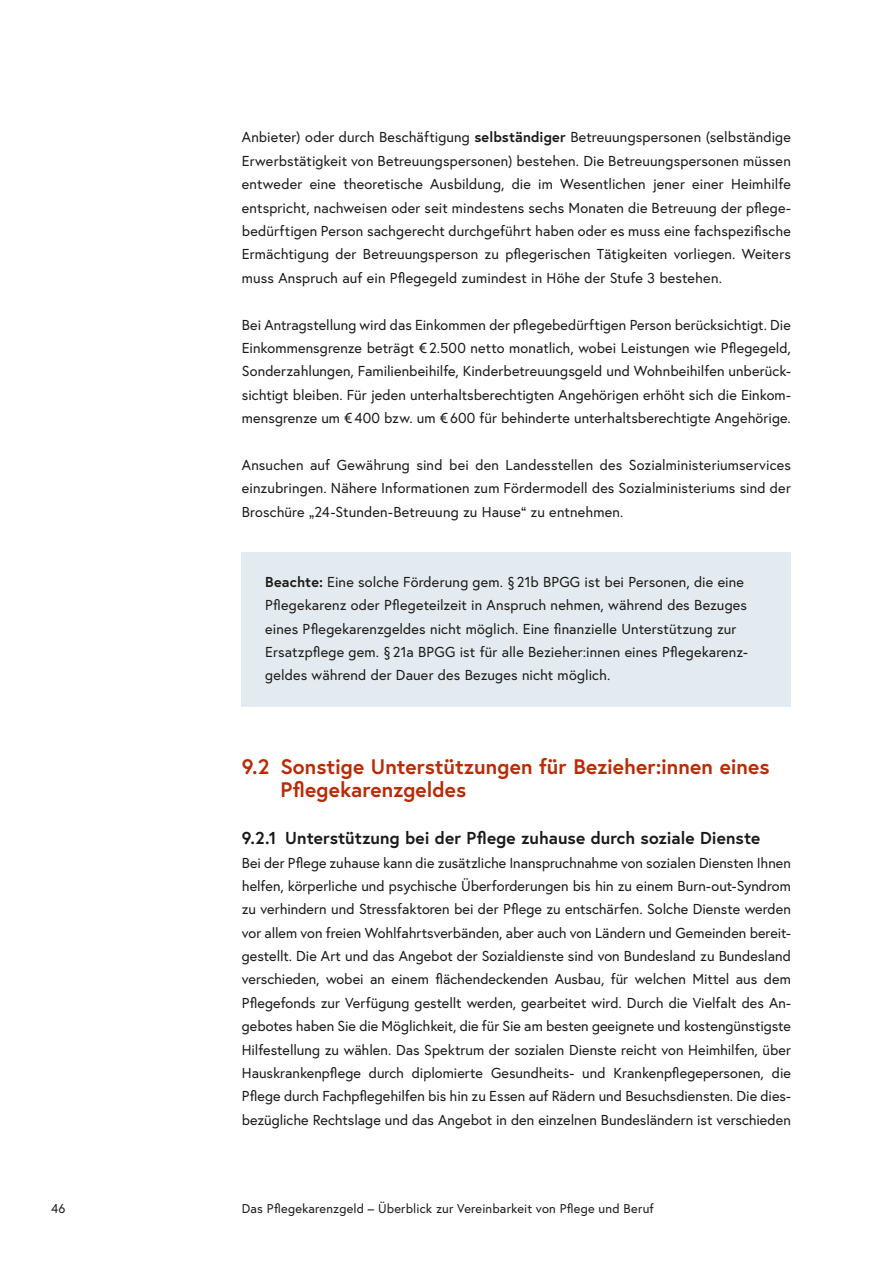
<style>
.page{position:relative;width:893px;height:1263px;background:#fff}
.page>*{position:absolute;margin:0;border:0;box-sizing:border-box;transform-origin:0 0}
.t1{font:700 21px/23.2px "Europa Austria";letter-spacing:.005em;color:#b92b06}
.t2{font:700 17.25px "Europa Austria";color:#1a1a18}
.p_Abstand_danach{font:14.4px/23.4px "Europa Austria";letter-spacing:.005em;color:#1a1a18;text-align:justify}
.Infobox_p_Infobox_ohne_h_h2_danach{font:14.4px/23.4px "Europa Austria";letter-spacing:.01em;color:#1a1a18}
.t3{font:12.75px "Europa Austria";letter-spacing:.015em;color:#1a1a18}
.s1{font-weight:700}
</style>
<div class="page">
<div style="left:242px;top:552px;width:549px;height:155px;background:#e4ebf0"></div>
<p class="p_Abstand_danach" style="left:242px;top:125px;width:551px">Anbieter) oder durch Beschäftigung <span class="s1">selbständiger</span> Betreuungspersonen (selbständige Erwerbstätigkeit von Betreuungspersonen) bestehen. Die Betreuungspersonen müssen entweder eine theoretische Ausbildung, die im Wesentlichen jener einer Heimhilfe entspricht, nachweisen oder seit mindestens sechs Monaten die Betreuung der pflege&shy;bedürftigen Person sachgerecht durchgeführt haben oder es muss eine fachspezifische Ermächtigung der Betreuungsperson zu pflegerischen Tätigkeiten vorliegen. Weiters muss Anspruch auf ein Pflegegeld zumindest in Höhe der Stufe 3 bestehen.</p>
<p class="p_Abstand_danach" style="left:242px;top:313px;width:551px">Bei Antragstellung wird das Einkommen der pflegebedürftigen Person berücksichtigt. Die Einkommensgrenze beträgt €2.500 netto monatlich, wobei Leistungen wie Pflegegeld, Sonderzahlungen, Familienbeihilfe, Kinderbetreuungsgeld und Wohnbeihilfen unberück&shy;sichtigt bleiben. Für jeden unterhaltsberechtigten Angehörigen erhöht sich die Einkom&shy;mensgrenze um €400 bzw. um €600 für behinderte unterhaltsberechtigte Angehörige.</p>
<p class="p_Abstand_danach" style="left:242px;top:453px;width:551px">Ansuchen auf Gewährung sind bei den Landesstellen des Sozialministeriumservices einzubringen. Nähere Informationen zum Fördermodell des Sozialministeriums sind der Broschüre „24-Stunden-Betreuung zu Hause“ zu entnehmen.</p>
<p class="Infobox_p_Infobox_ohne_h_h2_danach" style="left:265px;top:570px;width:484px"><span class="s1">Beachte:</span> Eine solche Förderung gem. § 21b BPGG ist bei Personen, die eine Pflegekarenz oder Pflegeteilzeit in Anspruch nehmen, während des Bezuges eines Pflegekarenzgeldes nicht möglich. Eine finanzielle Unterstützung zur Ersatzpflege gem. § 21a BPGG ist für alle Bezieher:innen eines Pflegekarenz&shy;geldes während der Dauer des Bezuges nicht möglich.</p>
<h2 class="t1" style="left:280px;top:754px;width:491px;text-indent:-39px">9.2 Sonstige Unterstützungen für Bezieher:innen eines<br>Pflegekarenzgeldes</h2>
<h3 class="t2" style="left:242px;top:826px;width:520px">9.2.1 Unterstützung bei der Pflege zuhause durch soziale Dienste</h3>
<p class="p_Abstand_danach" style="left:242px;top:850px;width:551px">Bei der Pflege zuhause kann die zusätzliche Inanspruchnahme von sozialen Diensten Ihnen helfen, körperliche und psychische Überforderungen bis hin zu einem Burn-out-Syndrom zu verhindern und Stressfaktoren bei der Pflege zu entschärfen. Solche Dienste werden vor allem von freien Wohlfahrtsverbänden, aber auch von Ländern und Gemeinden bereit&shy;gestellt. Die Art und das Angebot der Sozialdienste sind von Bundesland zu Bundesland verschieden, wobei an einem flächendeckenden Ausbau, für welchen Mittel aus dem Pflegefonds zur Verfügung gestellt werden, gearbeitet wird. Durch die Vielfalt des An&shy;gebotes haben Sie die Möglichkeit, die für Sie am besten geeignete und kostengünstigste Hilfestellung zu wählen. Das Spektrum der sozialen Dienste reicht von Heimhilfen, über Hauskrankenpflege durch diplomierte Gesundheits- und Krankenpflegepersonen, die Pflege durch Fachpflegehilfen bis hin zu Essen auf Rädern und Besuchsdiensten. Die dies&shy;bezügliche Rechtslage und das Angebot in den einzelnen Bundesländern ist verschieden</p>
<p class="t3" style="left:51px;top:1200px;width:16px">46</p>
<p class="t3" style="left:242px;top:1200px;width:413px">Das Pflegekarenzgeld – Überblick zur Vereinbarkeit von Pflege und Beruf</p>
</div>
